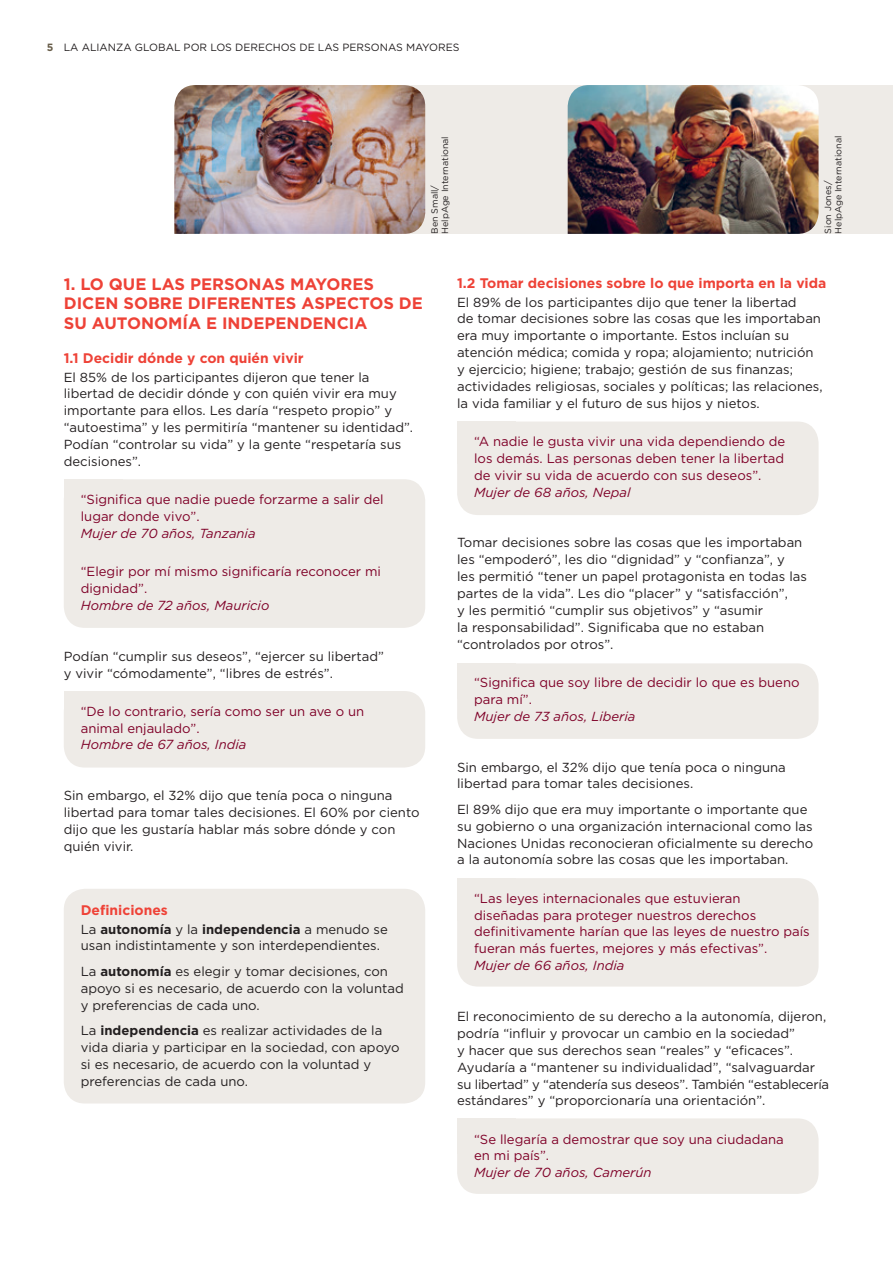
<style>
.page{position:relative;width:893px;height:1263px;background:#fff}
.page>*{position:absolute;margin:0;border:0;box-sizing:border-box;transform-origin:0 0}
.t1{font:700 16.5px/19.5px "Gotham";color:#ee4237}
.t2{font:700 13.8px "Gotham";color:#ee4237}
.t3{font:13.2px/17px "Gotham";color:#231f20}
.t4{font:13.2px/17px "Gotham";color:#7f0128}
.t5{font:italic 13.2px "Gotham";color:#7f0128}
.t6{font:10.5px "Gotham";color:#231f20}
.t7{font:9px/10.5px "Gotham";color:#231f20}
.s1{font-weight:700;color:#685d49}
.s2{font-weight:700}
</style>
<div class="page">
<div style="left:457px;top:878px;width:362px;height:108px;background:#eeebe7;border-radius:21px"></div>
<div style="left:457px;top:878px;width:59px;height:42px;background:#eeebe7"></div>
<div style="left:64px;top:691px;width:361px;height:76px;background:#eeebe7;border-radius:21px"></div>
<div style="left:64px;top:691px;width:58px;height:42px;background:#eeebe7"></div>
<div style="left:64px;top:479px;width:361px;height:149px;background:#eeebe7;border-radius:21px"></div>
<div style="left:64px;top:479px;width:58px;height:42px;background:#eeebe7"></div>
<div style="left:64px;top:889px;width:361px;height:214px;background:#eeebe7;border-radius:21px"></div>
<div style="left:457px;top:663px;width:362px;height:76px;background:#eeebe7;border-radius:21px"></div>
<div style="left:457px;top:663px;width:59px;height:35px;background:#eeebe7"></div>
<div style="left:457px;top:1118px;width:362px;height:76px;background:#eeebe7;border-radius:21px"></div>
<div style="left:457px;top:1118px;width:59px;height:35px;background:#eeebe7"></div>
<div style="left:457px;top:421px;width:362px;height:94px;background:#eeebe7;border-radius:21px"></div>
<div style="left:457px;top:421px;width:59px;height:43px;background:#eeebe7"></div>
<div style="left:242px;top:85px;width:651px;height:149px;background:#eeebe7"></div>
<img style="left:174px;top:85px;width:251px;height:149px">
<img style="left:568px;top:85px;width:251px;height:149px">
<p class="t6" style="left:47px;top:40px;width:414px"><span class="s1">5</span> LA ALIANZA GLOBAL POR LOS DERECHOS DE LAS PERSONAS MAYORES</p>
<p class="t7" style="left:429px;top:234px;width:99px;rotate:-90deg">Ben Small/<br>HelpAge International</p>
<p class="t7" style="left:822px;top:234px;width:99px;rotate:-90deg">Sion Jones/<br>HelpAge International</p>
<p class="t1" style="left:64px;top:274px;width:360px">1. LO QUE LAS PERSONAS MAYORES<br>DICEN SOBRE DIFERENTES ASPECTOS DE<br>SU AUTONOMÍA E INDEPENDENCIA</p>
<p class="t2" style="left:64px;top:348px;width:241px">1.1 Decidir dónde y con quién vivir</p>
<p class="t3" style="left:64px;top:368px;width:351px">El 85% de los participantes dijeron que tener la libertad de decidir dónde y con quién vivir era muy importante para ellos. Les daría “respeto propio” y “autoestima” y les permitiría “mantener su identidad”.<br>Podían “controlar su vida” y la gente “respetaría sus decisiones”.</p>
<p class="t4" style="left:81px;top:491px;width:304px">“Significa que nadie puede forzarme a salir del lugar donde vivo”.</p>
<p class="t5" style="left:81px;top:525px;width:176px">Mujer de 70 años, Tanzania</p>
<p class="t4" style="left:81px;top:562px;width:302px">“Elegir por mí mismo significaría reconocer mi dignidad”.</p>
<p class="t5" style="left:81px;top:597px;width:190px">Hombre de 72 años, Mauricio</p>
<p class="t3" style="left:64px;top:647px;width:322px">Podían “cumplir sus deseos”, “ejercer su libertad” y vivir “cómodamente”, “libres de estrés”.</p>
<p class="t4" style="left:81px;top:702px;width:285px">“De lo contrario, sería como ser un ave o un animal enjaulado”.</p>
<p class="t5" style="left:81px;top:736px;width:167px">Hombre de 67 años, India</p>
<p class="t3" style="left:64px;top:787px;width:357px">Sin embargo, el 32% dijo que tenía poca o ninguna libertad para tomar tales decisiones. El 60% por ciento dijo que les gustaría hablar más sobre dónde y con quién vivir.</p>
<p class="t2" style="left:81px;top:900px;width:89px">Definiciones</p>
<p class="t3" style="left:81px;top:920px;width:309px">La <span class="s2">autonomía</span> y la <span class="s2">independencia</span> a menudo se usan indistintamente y son interdependientes.</p>
<p class="t3" style="left:81px;top:962px;width:324px">La <span class="s2">autonomía</span> es elegir y tomar decisiones, con apoyo si es necesario, de acuerdo con la voluntad y preferencias de cada uno.</p>
<p class="t3" style="left:81px;top:1021px;width:320px">La <span class="s2">independencia</span> es realizar actividades de la vida diaria y participar en la sociedad, con apoyo si es necesario, de acuerdo con la voluntad y preferencias de cada uno.</p>
<p class="t2" style="left:457px;top:273px;width:371px">1.2 Tomar decisiones sobre lo que importa en la vida</p>
<p class="t3" style="left:457px;top:293px;width:367px">El 89% de los participantes dijo que tener la libertad<br>de tomar decisiones sobre las cosas que les importaban era muy importante o importante. Estos incluían su atención médica; comida y ropa; alojamiento; nutrición y ejercicio; higiene; trabajo; gestión de sus finanzas; actividades religiosas, sociales y políticas; las relaciones, la vida familiar y el futuro de sus hijos y nietos.</p>
<p class="t4" style="left:474px;top:432px;width:313px;text-align:justify">“A nadie le gusta vivir una vida dependiendo de los demás. Las personas deben tener la libertad de vivir su vida de acuerdo con sus deseos”.</p>
<p class="t5" style="left:474px;top:483px;width:158px">Mujer de 68 años, Nepal</p>
<p class="t3" style="left:457px;top:534px;width:351px">Tomar decisiones sobre las cosas que les importaban les “empoderó”, les dio “dignidad” y “confianza”, y<br>les permitió “tener un papel protagonista en todas las partes de la vida”. Les dio “placer” y “satisfacción”,<br>y les permitió “cumplir sus objetivos” y “asumir<br>la responsabilidad”. Significaba que no estaban “controlados por otros”.</p>
<p class="t4" style="left:474px;top:673px;width:327px">“Significa que soy libre de decidir lo que es bueno para mí”.</p>
<p class="t5" style="left:474px;top:707px;width:163px">Mujer de 73 años, Liberia</p>
<p class="t3" style="left:457px;top:758px;width:330px">Sin embargo, el 32% dijo que tenía poca o ninguna libertad para tomar tales decisiones.</p>
<p class="t3" style="left:457px;top:800px;width:358px">El 89% dijo que era muy importante o importante que su gobierno o una organización internacional como las Naciones Unidas reconocieran oficialmente su derecho a la autonomía sobre las cosas que les importaban.</p>
<p class="t4" style="left:474px;top:889px;width:337px">“Las leyes internacionales que estuvieran<br>diseñadas para proteger nuestros derechos definitivamente harían que las leyes de nuestro país fueran más fuertes, mejores y más efectivas”.</p>
<p class="t5" style="left:474px;top:957px;width:152px">Mujer de 66 años, India</p>
<p class="t3" style="left:457px;top:1007px;width:374px">El reconocimiento de su derecho a la autonomía, dijeron, podría “influir y provocar un cambio en la sociedad”<br>y hacer que sus derechos sean “reales” y “eficaces”.<br>Ayudaría a “mantener su individualidad”, “salvaguardar su libertad” y “atendería sus deseos”. También “establecería estándares” y “proporcionaría una orientación”.</p>
<p class="t4" style="left:474px;top:1130px;width:311px">“Se llegaría a demostrar que soy una ciudadana en mi país”.</p>
<p class="t5" style="left:474px;top:1164px;width:179px">Mujer de 70 años, Camerún</p>
</div>
